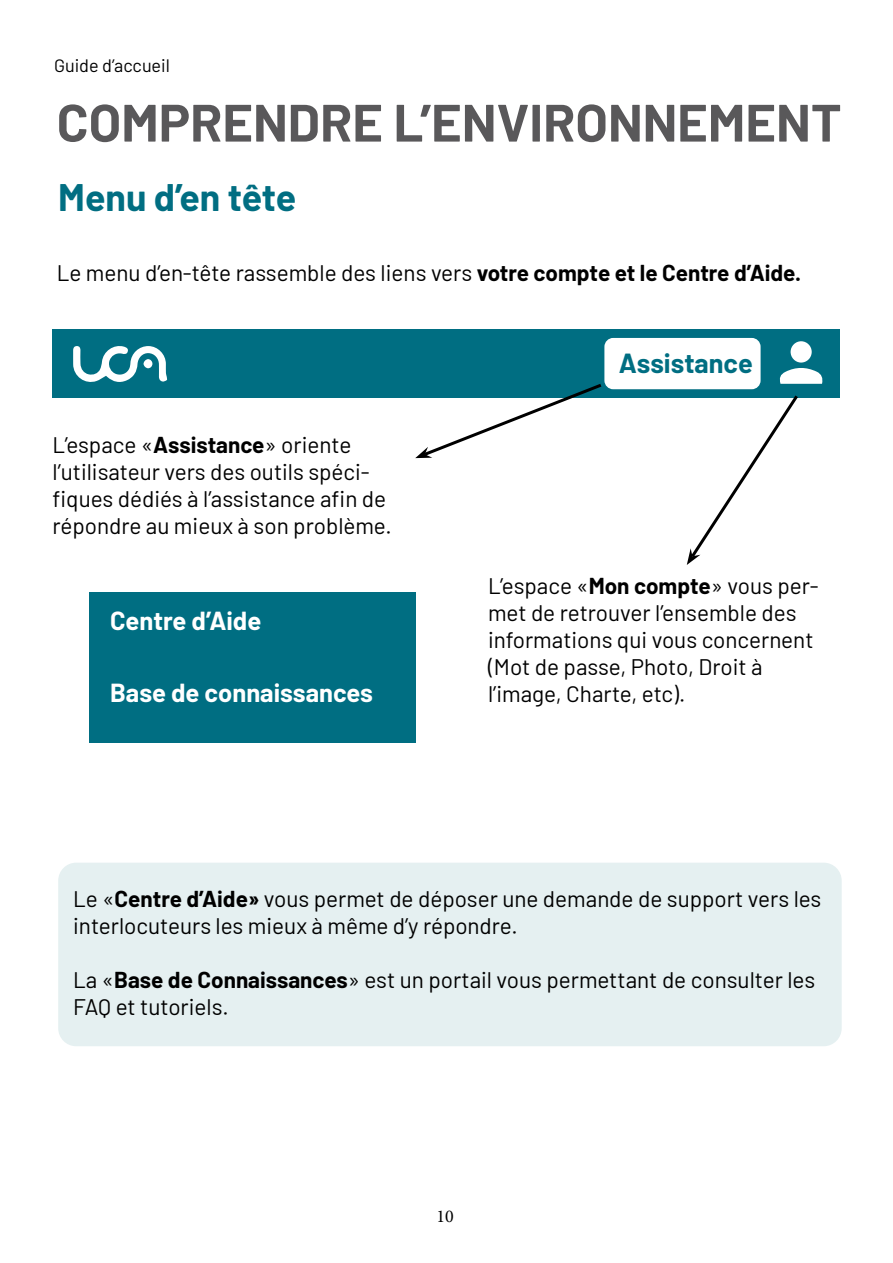
<style>
.page{position:relative;width:893px;height:1263px;background:#fff}
.page>*{position:absolute;margin:0;border:0;box-sizing:border-box;transform-origin:0 0}
.t1{font:700 52.5px "Barlow";color:#59585a}
.t2{font:700 37.5px "Barlow";color:#016e82}
.t3{font:700 27px "Barlow";color:#006e82}
.t4{font:700 25.5px "Barlow";color:#fff}
.t5{font:22.5px/27px "Barlow";color:#000}
.t6{font:18px "Barlow";color:#000}
.t7{font:18px "Minion Pro";color:#000}
.s1{font-weight:700}
</style>
<div class="page">
<div style="left:52px;top:329px;width:788px;height:69px;background:#006e82"></div>
<div style="left:604px;top:338px;width:157px;height:51px;background:#fff;border-radius:9px"></div>
<svg style="left:73px;top:346px;width:94px;height:36px"></svg>
<div style="left:143px;top:359px;width:9px;height:9px;background:#fff;border-radius:50%"></div>
<svg style="left:779px;top:368px;width:44px;height:16px"></svg>
<div style="left:790px;top:341px;width:22px;height:22px;background:#fff;border-radius:50%"></div>
<div style="left:89px;top:592px;width:326px;height:151px;background:#006e82"></div>
<div style="left:58px;top:863px;width:784px;height:183px;background:#e5f0f1;border-radius:18px"></div>
<svg style="left:415px;top:381px;width:190px;height:77px"></svg>
<svg style="left:687px;top:395px;width:111px;height:170px"></svg>
<p class="t6" style="left:54px;top:52px;width:117px">Guide d’accueil</p>
<h1 class="t1" style="left:57px;top:84px;width:786px">COMPRENDRE L’ENVIRONNEMENT</h1>
<h2 class="t2" style="left:58px;top:170px;width:240px">Menu d’en tête</h2>
<p class="t5" style="left:57px;top:257px;width:746px">Le menu d’en-tête rassemble des liens vers <span class="s1">votre compte et le Centre d’Aide.</span></p>
<p class="t5" style="left:52px;top:429px;width:341px">L’espace «<span class="s1">Assistance</span>» oriente l’utilisateur vers des outils spéci&shy;fiques dédiés à l’assistance afin de répondre au mieux à son problème.</p>
<p class="t4" style="left:110px;top:602px;width:153px">Centre d’Aide</p>
<p class="t4" style="left:110px;top:674px;width:264px">Base de connaissances</p>
<p class="t3" style="left:619px;top:343px;width:136px">Assistance</p>
<p class="t5" style="left:488px;top:571px;width:332px">L’espace «<span class="s1">Mon compte</span>» vous per&shy;met de retrouver l’ensemble des informations qui vous concernent (Mot de passe, Photo, Droit à l’image, Charte, etc).</p>
<p class="t5" style="left:73px;top:883px;width:750px">Le «<span class="s1">Centre d’Aide»</span> vous permet de déposer une demande de support vers les interlocuteurs les mieux à même d’y répondre.</p>
<p class="t5" style="left:73px;top:964px;width:743px">La «<span class="s1">Base de Connaissances</span>» est un portail vous permettant de consulter les<br>FAQ et tutoriels.</p>
<p class="t7" style="left:436px;top:1204px;width:19px">10</p>
</div>
